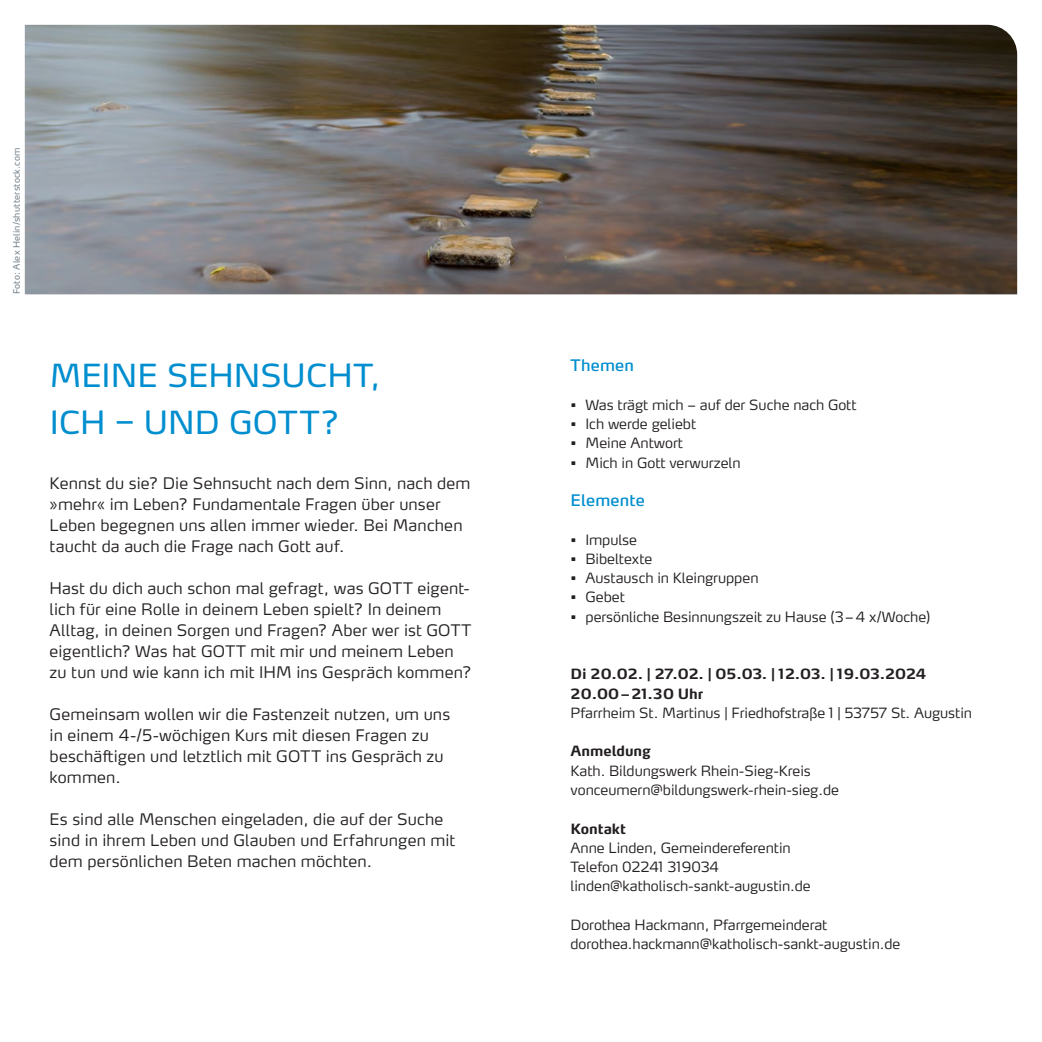
<style>
.page{position:relative;width:1042px;height:1042px;background:#fff}
.page>*{position:absolute;margin:0;border:0;box-sizing:border-box;transform-origin:0 0}
.t1{font:31.5px/46.2px "Max OT";color:#008ecf}
.t2{font:300 15.75px/21px "Max OT";letter-spacing:.01em;color:#231f20}
.t3{font:15.75px "Max OT";letter-spacing:.01em;color:#008ecf}
.t4{font:300 14px/19.2px "Max OT";letter-spacing:-.005em;color:#231f20}
.t5{font:700 14px/19.2px "Max OT";letter-spacing:-.005em;color:#231f20}
.t6{font:8.75px "Max OT";letter-spacing:.02em;color:#727f8a}
</style>
<div class="page">
<img style="left:25px;top:25px;width:992px;height:269px">
<p class="t6" style="left:11px;top:294px;width:148px;rotate:-90deg">Foto: Alex Helin/shutterstock.com</p>
<h1 class="t1" style="left:50px;top:352px;width:332px">MEINE SEHNSUCHT,<br>ICH – UND GOTT?</h1>
<p class="t2" style="left:50px;top:472px;width:422px">Kennst du sie? Die Sehnsucht nach dem Sinn, nach dem »mehr« im Leben? Fundamentale Fragen über unser Leben begegnen uns allen immer wieder. Bei Manchen taucht da auch die Frage nach Gott auf.</p>
<p class="t2" style="left:50px;top:577px;width:423px">Hast du dich auch schon mal gefragt, was GOTT eigent&shy;lich für eine Rolle in deinem Leben spielt? In deinem Alltag, in deinen Sorgen und Fragen? Aber wer ist GOTT eigentlich? Was hat GOTT mit mir und meinem Leben zu tun und wie kann ich mit IHM ins Gespräch kommen?</p>
<p class="t2" style="left:50px;top:703px;width:402px">Gemeinsam wollen wir die Fastenzeit nutzen, um uns in einem 4-/5-wöchigen Kurs mit diesen Fragen zu beschäftigen und letztlich mit GOTT ins Gespräch zu kommen.</p>
<p class="t2" style="left:50px;top:808px;width:407px">Es sind alle Menschen eingeladen, die auf der Suche sind in ihrem Leben und Glauben und Erfahrungen mit dem persönlichen Beten machen möchten.</p>
<p class="t3" style="left:570px;top:356px;width:65px">Themen</p>
<p class="t4" style="left:570px;top:395px;width:287px">• Was trägt mich – auf der Suche nach Gott</p>
<p class="t4" style="left:570px;top:414px;width:127px">• Ich werde geliebt</p>
<p class="t4" style="left:570px;top:434px;width:114px">• Meine Antwort</p>
<p class="t4" style="left:570px;top:453px;width:171px">• Mich in Gott verwurzeln</p>
<p class="t3" style="left:570px;top:490px;width:76px">Elemente</p>
<p class="t4" style="left:570px;top:530px;width:68px">• Impulse</p>
<p class="t4" style="left:570px;top:549px;width:83px">• Bibeltexte</p>
<p class="t4" style="left:570px;top:568px;width:189px">• Austausch in Kleingruppen</p>
<p class="t4" style="left:570px;top:588px;width:56px">• Gebet</p>
<p class="t4" style="left:570px;top:607px;width:361px">• persönliche Besinnungszeit zu Hause (3–4 x/Woche)</p>
<p class="t5" style="left:570px;top:664px;width:357px">Di 20.02. | 27.02. | 05.03. | 12.03. | 19.03.2024<br>20.00–21.30 Uhr</p>
<p class="t4" style="left:570px;top:703px;width:403px">Pfarrheim St. Martinus | Friedhofstraße 1 | 53757 St. Augustin</p>
<p class="t5" style="left:570px;top:741px;width:82px">Anmeldung</p>
<p class="t4" style="left:570px;top:761px;width:270px">Kath. Bildungswerk Rhein-Sieg-Kreis vonceumern@bildungswerk-rhein-sieg.de</p>
<p class="t5" style="left:570px;top:818px;width:57px">Kontakt</p>
<p class="t4" style="left:570px;top:838px;width:242px">Anne Linden, Gemeindereferentin<br>Telefon 02241 319034 linden@katholisch-sankt-augustin.de</p>
<p class="t4" style="left:570px;top:915px;width:331px">Dorothea Hackmann, Pfarrgemeinderat dorothea.hackmann@katholisch-sankt-augustin.de</p>
</div>
